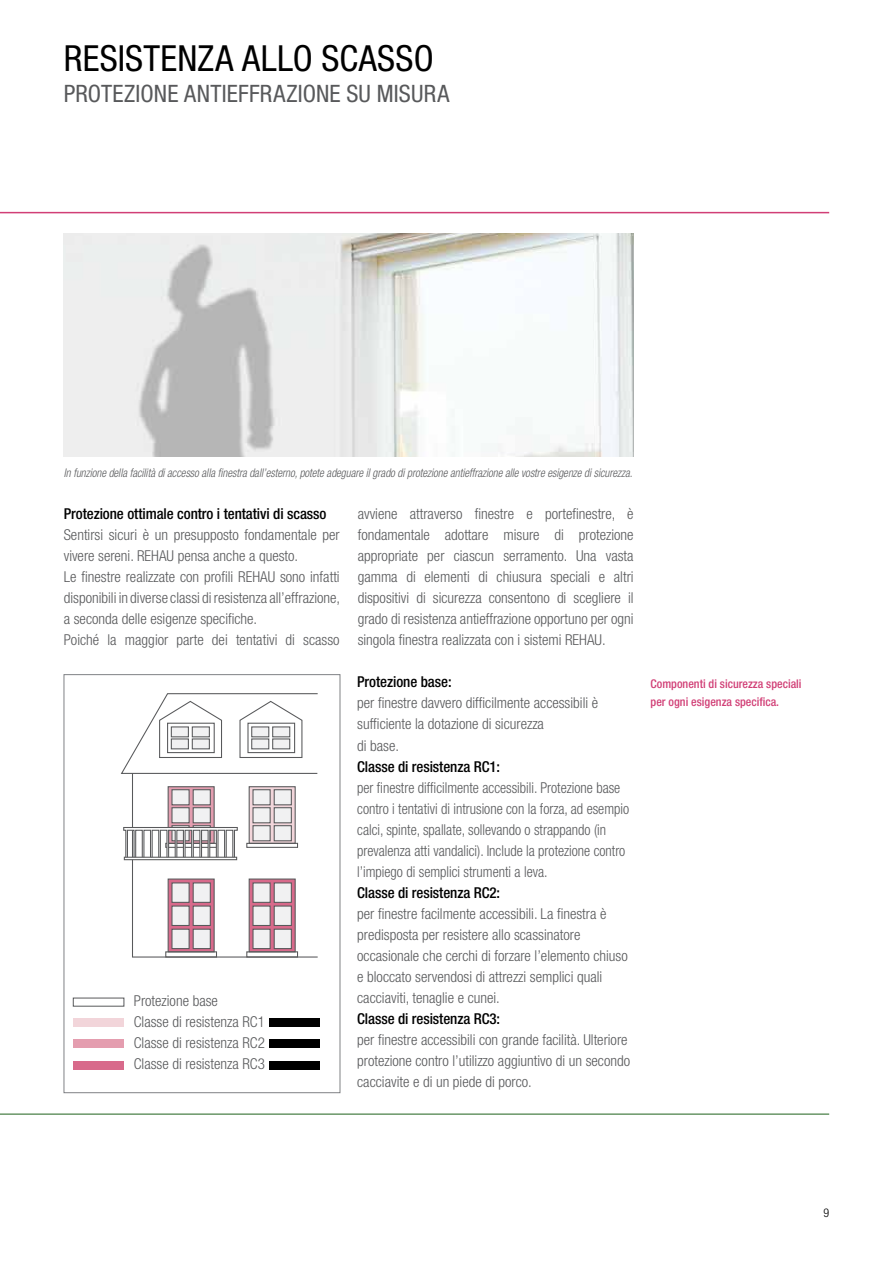
<style>
.page{position:relative;width:893px;height:1263px;background:#fff}
.page>*{position:absolute;margin:0;border:0;box-sizing:border-box;transform-origin:0 0}
.t1{font:condensed 36px "Helvetica Neue";letter-spacing:.005em;color:#000}
.t2{font:condensed 24px "Helvetica Neue";letter-spacing:.005em;color:#58595b}
.t3{font:300 condensed 15px/21px "Helvetica Neue";color:#58595b}
.t4{font:300 condensed 15px/21px "Helvetica Neue";color:#58595b;scale:.95 1}
.t5{font:500 condensed 15px "Helvetica Neue";letter-spacing:-.005em;color:#000}
.t6{font:italic 300 condensed 12px "Helvetica Neue";color:#58595b;scale:.92 1}
.t7{font:500 condensed 12px/18px "Helvetica Neue";color:#d13f76}
.t8{font:300 condensed 12px "Helvetica Neue";color:#000}
</style>
<div class="page">
<hr style="left:0;top:212px;width:829px;height:1px;background:#d13f76">
<hr style="left:0;top:1113px;width:829px;height:2px;background:#699667">
<img style="left:64px;top:234px;width:570px;height:222px">
<div style="left:64px;top:674px;width:276px;height:419px;border:1px solid #808285"></div>
<div style="left:269px;top:1019px;width:51px;height:8px;background:#000"></div>
<div style="left:269px;top:1040px;width:51px;height:8px;background:#000"></div>
<div style="left:269px;top:1062px;width:51px;height:8px;background:#000"></div>
<div style="left:73px;top:1019px;width:51px;height:8px;background:#f2d5da"></div>
<div style="left:73px;top:1040px;width:51px;height:8px;background:#e49daf"></div>
<div style="left:73px;top:1062px;width:51px;height:8px;background:#d86a8b"></div>
<svg style="left:120px;top:693px;width:198px;height:265px"></svg>
<div style="left:171px;top:726px;width:18px;height:11px;background:#f1f1f2;border:1px solid #58595b"></div>
<div style="left:192px;top:726px;width:18px;height:11px;background:#f1f1f2;border:1px solid #58595b"></div>
<div style="left:171px;top:738px;width:18px;height:11px;background:#f1f1f2;border:1px solid #58595b"></div>
<div style="left:192px;top:738px;width:18px;height:11px;background:#f1f1f2;border:1px solid #58595b"></div>
<svg style="left:239px;top:700px;width:64px;height:58px"></svg>
<div style="left:251px;top:726px;width:18px;height:11px;background:#f1f1f2;border:1px solid #58595b"></div>
<div style="left:272px;top:726px;width:18px;height:11px;background:#f1f1f2;border:1px solid #58595b"></div>
<div style="left:251px;top:738px;width:18px;height:11px;background:#f1f1f2;border:1px solid #58595b"></div>
<div style="left:272px;top:738px;width:18px;height:11px;background:#f1f1f2;border:1px solid #58595b"></div>
<svg style="left:249px;top:786px;width:47px;height:57px"></svg>
<div style="left:252px;top:789px;width:19px;height:16px;background:#f1f1f2;border:1px solid #58595b"></div>
<div style="left:274px;top:789px;width:18px;height:16px;background:#f1f1f2;border:1px solid #58595b"></div>
<div style="left:252px;top:807px;width:19px;height:16px;background:#f1f1f2;border:1px solid #58595b"></div>
<div style="left:274px;top:807px;width:18px;height:16px;background:#f1f1f2;border:1px solid #58595b"></div>
<div style="left:252px;top:825px;width:19px;height:16px;background:#f1f1f2;border:1px solid #58595b"></div>
<div style="left:274px;top:825px;width:18px;height:16px;background:#f1f1f2;border:1px solid #58595b"></div>
<div style="left:246px;top:843px;width:52px;height:5px;border:1px solid #58595b"></div>
<svg style="left:168px;top:786px;width:47px;height:40px"></svg>
<div style="left:171px;top:789px;width:19px;height:16px;background:#f1f1f2;border:1px solid #58595b"></div>
<div style="left:193px;top:789px;width:18px;height:16px;background:#f1f1f2;border:1px solid #58595b"></div>
<div style="left:171px;top:807px;width:19px;height:16px;background:#f1f1f2;border:1px solid #58595b"></div>
<div style="left:193px;top:807px;width:18px;height:16px;background:#f1f1f2;border:1px solid #58595b"></div>
<svg style="left:171px;top:825px;width:19px;height:1px"></svg>
<div style="left:193px;top:825px;width:18px;height:16px;background:#70686c"></div>
<svg style="left:168px;top:878px;width:47px;height:73px"></svg>
<div style="left:171px;top:882px;width:19px;height:21px;background:#f1f1f2;border:1px solid #58595b"></div>
<div style="left:193px;top:882px;width:18px;height:21px;background:#f1f1f2;border:1px solid #58595b"></div>
<div style="left:171px;top:905px;width:19px;height:21px;background:#f1f1f2;border:1px solid #58595b"></div>
<div style="left:193px;top:905px;width:18px;height:21px;background:#f1f1f2;border:1px solid #58595b"></div>
<div style="left:171px;top:929px;width:19px;height:20px;background:#f1f1f2;border:1px solid #58595b"></div>
<div style="left:193px;top:929px;width:18px;height:20px;background:#f1f1f2;border:1px solid #58595b"></div>
<div style="left:165px;top:951px;width:52px;height:6px;border:1px solid #58595b"></div>
<svg style="left:249px;top:878px;width:47px;height:73px"></svg>
<div style="left:252px;top:882px;width:19px;height:21px;background:#f1f1f2;border:1px solid #58595b"></div>
<div style="left:274px;top:882px;width:18px;height:21px;background:#f1f1f2;border:1px solid #58595b"></div>
<div style="left:252px;top:905px;width:19px;height:21px;background:#f1f1f2;border:1px solid #58595b"></div>
<div style="left:274px;top:905px;width:18px;height:21px;background:#f1f1f2;border:1px solid #58595b"></div>
<div style="left:252px;top:929px;width:19px;height:20px;background:#f1f1f2;border:1px solid #58595b"></div>
<div style="left:274px;top:929px;width:18px;height:20px;background:#f1f1f2;border:1px solid #58595b"></div>
<div style="left:246px;top:951px;width:52px;height:6px;border:1px solid #58595b"></div>
<svg style="left:123px;top:826px;width:115px;height:33px"></svg>
<div style="left:124px;top:857px;width:113px;height:3px;background:#fff;border:1px solid #58595b"></div>
<h1 class="t1" style="left:64px;top:37px;width:371px">RESISTENZA ALLO SCASSO</h1>
<h2 class="t2" style="left:64px;top:80px;width:387px">PROTEZIONE ANTIEFFRAZIONE SU MISURA</h2>
<p class="t6" style="left:64px;top:466px;width:619px">In funzione della facilità di accesso alla finestra dall’esterno, potete adeguare il grado di protezione antieffrazione alle vostre esigenze di sicurezza.</p>
<p class="t5" style="left:64px;top:505px;width:264px">Protezione ottimale contro i tentativi di scasso</p>
<p class="t3" style="left:64px;top:525px;width:278px">Sentirsi sicuri è un presupposto fondamentale per vivere sereni. REHAU pensa anche a questo.<br>Le finestre realizzate con profili REHAU sono infatti disponibili in diverse classi di resistenza all’effrazione, a seconda delle esigenze specifiche.<br>Poiché la maggior parte dei tentativi di scasso</p>
<p class="t3" style="left:134px;top:990px;width:133px">Protezione base<br>Classe di resistenza RC1<br>Classe di resistenza RC2<br>Classe di resistenza RC3</p>
<p class="t3" style="left:358px;top:504px;width:277px;text-align:justify">avviene attraverso finestre e portefinestre, è fondamentale adottare misure di protezione appropriate per ciascun serramento. Una vasta gamma di elementi di chiusura speciali e altri dispositivi di sicurezza consentono di scegliere il grado di resistenza antieffrazione opportuno per ogni singola finestra realizzata con i sistemi REHAU.</p>
<p class="t5" style="left:357px;top:673px;width:96px">Protezione base:</p>
<p class="t3" style="left:357px;top:693px;width:242px">per finestre davvero difficilmente accessibili è sufficiente la dotazione di sicurezza<br>di base.</p>
<p class="t5" style="left:357px;top:757px;width:145px">Classe di resistenza RC1:</p>
<p class="t4" style="left:357px;top:777px;width:288px">per finestre difficilmente accessibili. Protezione base contro i tentativi di intrusione con la forza, ad esempio calci, spinte, spallate, sollevando o strappando (in prevalenza atti vandalici). Include la protezione contro l’impiego di semplici strumenti a leva.</p>
<p class="t5" style="left:357px;top:883px;width:145px">Classe di resistenza RC2:</p>
<p class="t3" style="left:357px;top:903px;width:272px">per finestre facilmente accessibili. La finestra è predisposta per resistere allo scassinatore occasionale che cerchi di forzare l’elemento chiuso e bloccato servendosi di attrezzi semplici quali cacciaviti, tenaglie e cunei.</p>
<p class="t5" style="left:357px;top:1009px;width:145px">Classe di resistenza RC3:</p>
<p class="t3" style="left:357px;top:1029px;width:274px">per finestre accessibili con grande facilità. Ulteriore protezione contro l’utilizzo aggiuntivo di un secondo cacciavite e di un piede di porco.</p>
<p class="t7" style="left:651px;top:674px;width:152px">Componenti di sicurezza speciali per ogni esigenza specifica.</p>
<p class="t8" style="left:823px;top:1206px;width:7px">9</p>
</div>
